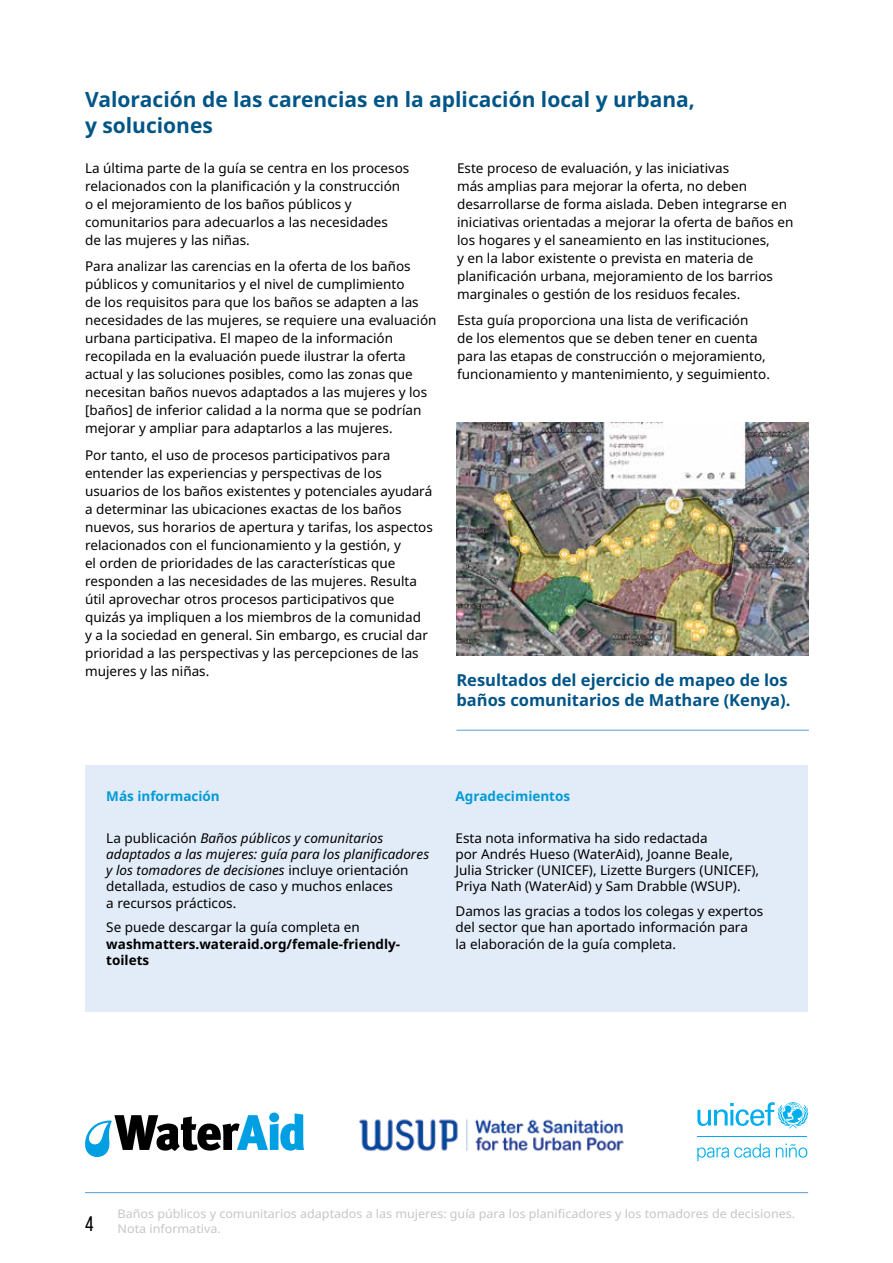
<style>
.page{position:relative;width:893px;height:1263px;background:#fff}
.page>*{position:absolute;margin:0;border:0;box-sizing:border-box;transform-origin:0 0}
.t1{font:700 21px/25.2px "Noto Sans";color:#005587}
.t2{font:21px "Bebas Neue";color:#000}
.t3{font:700 16.5px/19.8px "Noto Sans";color:#005487}
.t4{font:13.5px/18px "Noto Sans";color:#000}
.t5{font:italic 13.5px/16.2px "Noto Sans";color:#000}
.t6{font:700 13.5px/16.2px "Noto Sans";color:#000}
.t7{font:700 13.5px "Noto Sans";color:#009bd5}
.t8{font:12px/15px "Noto Sans";color:#c6c6c6;scale:1.04 1}
.s1{font-style:normal}
</style>
<div class="page">
<hr style="left:85px;top:1192px;width:723px;height:1px;background:#599cd5">
<div style="left:85px;top:765px;width:723px;height:247px;background:#e2ebf8"></div>
<hr style="left:456px;top:730px;width:353px;height:1px;background:#599cd5">
<img style="left:456px;top:422px;width:352px;height:233px">
<svg style="left:85px;top:1112px;width:219px;height:45px"></svg>
<img style="left:359px;top:1119px;width:265px;height:33px">
<svg style="left:697px;top:1102px;width:111px;height:26px"></svg>
<hr style="left:697px;top:1136px;width:110px;height:1px;background:#00aeef">
<svg style="left:697px;top:1143px;width:73px;height:18px"></svg>
<svg style="left:776px;top:1143px;width:31px;height:15px"></svg>
<h1 class="t1" style="left:85px;top:87px;width:611px">Valoración de las carencias en la aplicación local y urbana, y soluciones</h1>
<p class="t4" style="left:85px;top:158px;width:326px">La última parte de la guía se centra en los procesos relacionados con la planificación y la construcción o el mejoramiento de los baños públicos y comunitarios para adecuarlos a las necesidades<br>de las mujeres y las niñas.</p>
<p class="t4" style="left:85px;top:257px;width:353px">Para analizar las carencias en la oferta de los baños públicos y comunitarios y el nivel de cumplimiento<br>de los requisitos para que los baños se adapten a las necesidades de las mujeres, se requiere una evaluación urbana participativa. El mapeo de la información recopilada en la evaluación puede ilustrar la oferta actual y las soluciones posibles, como las zonas que necesitan baños nuevos adaptados a las mujeres y los [baños] de inferior calidad a la norma que se podrían mejorar y ampliar para adaptarlos a las mujeres.</p>
<p class="t4" style="left:85px;top:445px;width:349px">Por tanto, el uso de procesos participativos para entender las experiencias y perspectivas de los usuarios de los baños existentes y potenciales ayudará a determinar las ubicaciones exactas de los baños nuevos, sus horarios de apertura y tarifas, los aspectos relacionados con el funcionamiento y la gestión, y<br>el orden de prioridades de las características que responden a las necesidades de las mujeres. Resulta útil aprovechar otros procesos participativos que quizás ya impliquen a los miembros de la comunidad<br>y a la sociedad en general. Sin embargo, es crucial dar prioridad a las perspectivas y las percepciones de las mujeres y las niñas.</p>
<p class="t4" style="left:457px;top:158px;width:338px">Este proceso de evaluación, y las iniciativas<br>más amplias para mejorar la oferta, no deben desarrollarse de forma aislada. Deben integrarse en iniciativas orientadas a mejorar la oferta de baños en los hogares y el saneamiento en las instituciones,<br>y en la labor existente o prevista en materia de planificación urbana, mejoramiento de los barrios marginales o gestión de los residuos fecales.</p>
<p class="t4" style="left:457px;top:311px;width:314px">Esta guía proporciona una lista de verificación<br>de los elementos que se deben tener en cuenta para las etapas de construcción o mejoramiento, funcionamiento y mantenimiento, y seguimiento.</p>
<p class="t3" style="left:456px;top:670px;width:336px">Resultados del ejercicio de mapeo de los baños comunitarios de Mathare (Kenya).</p>
<p class="t7" style="left:106px;top:787px;width:115px">Más información</p>
<p class="t5" style="left:106px;top:829px;width:324px"><span class="s1">La publicación</span> Baños públicos y comunitarios adaptados a las mujeres: guía para los planificadores y los tomadores de decisiones <span class="s1">incluye orientación detallada, estudios de caso y muchos enlaces<br>a recursos prácticos.</span></p>
<p class="t4" style="left:106px;top:918px;width:255px">Se puede descargar la guía completa en</p>
<p class="t6" style="left:106px;top:935px;width:295px">washmatters.wateraid.org/female-friendly&shy;toilets</p>
<p class="t7" style="left:455px;top:787px;width:116px">Agradecimientos</p>
<p class="t4" style="left:455px;top:829px;width:305px;line-height:16.2px">Esta nota informativa ha sido redactada<br>por Andrés Hueso (WaterAid), Joanne Beale, Julia Stricker (UNICEF), Lizette Burgers (UNICEF), Priya Nath (WaterAid) y Sam Drabble (WSUP).</p>
<p class="t4" style="left:455px;top:903px;width:309px;line-height:16.2px">Damos las gracias a todos los colegas y expertos del sector que han aportado información para<br>la elaboración de la guía completa.</p>
<h1 class="t2" style="left:85px;top:1212px;width:10px">4</h1>
<p class="t8" style="left:118px;top:1206px;width:653px">Baños públicos y comunitarios adaptados a las mujeres: guía para los planificadores y los tomadores de decisiones.<br>Nota informativa.</p>
</div>
